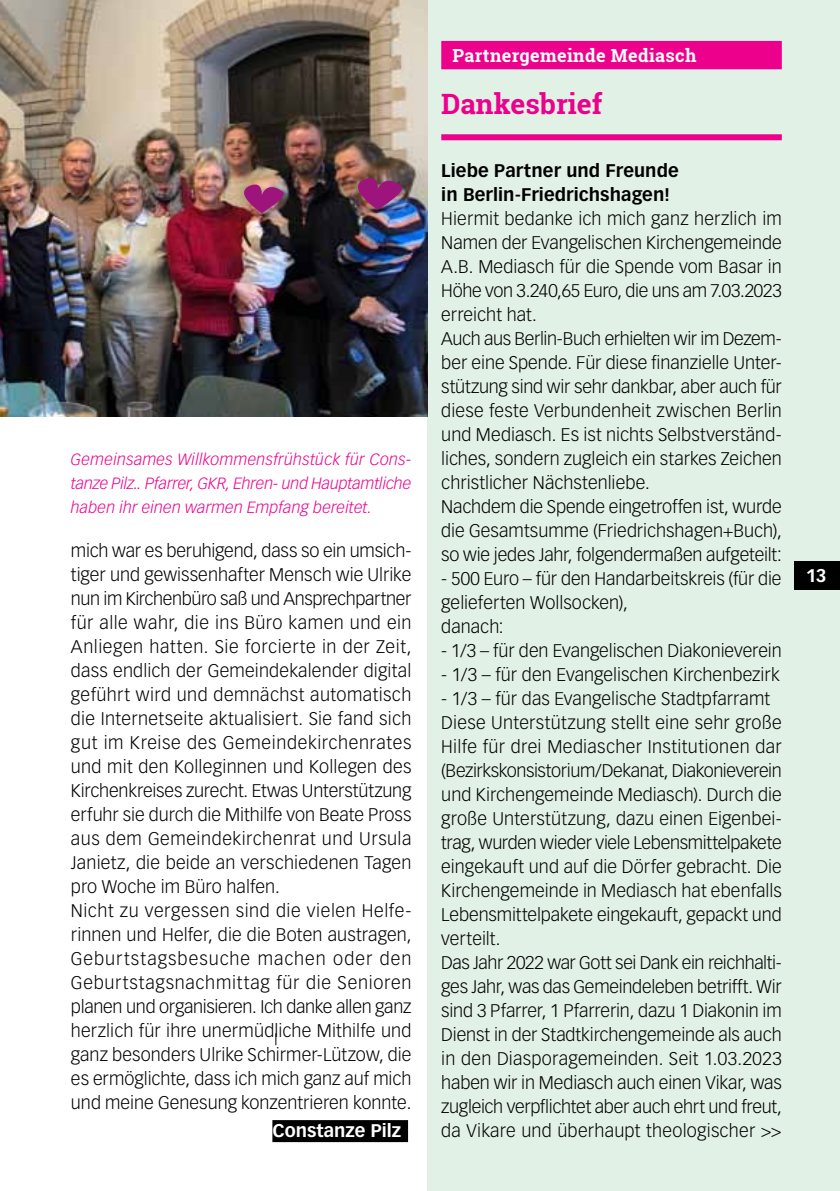
<style>
.page{position:relative;width:840px;height:1191px;background:#fff}
.page>*{position:absolute;margin:0;border:0;box-sizing:border-box;transform-origin:0 0}
.t1{font:700 28px "Roboto Slab";color:#ec008c}
.t2{font:300 18px/24px "Vectora LT Std";color:#000}
.t3{font:700 18px/24px "Vectora LT Std";letter-spacing:.005em;color:#000}
.t4{font:700 18px "Roboto Slab";letter-spacing:.02em;color:#fff}
.t5{font:700 18px "Vectora LT Std";color:#fff}
.t6{font:italic 300 16px/24px "Vectora LT Std";letter-spacing:.005em;color:#ec008c;text-align:justify}
</style>
<div class="page">
<div style="left:427px;top:0;width:412px;height:1191px;background:#e2f1e6"></div>
<svg style="left:275px;top:1033px;width:1px;height:12px"></svg>
<div style="left:272px;top:1120px;width:136px;height:22px;background:#000"></div>
<img style="left:0;top:0;width:427px;height:417px">
<div style="left:441px;top:41px;width:340px;height:28px;background:#ec008c"></div>
<div style="left:441px;top:134px;width:340px;height:6px;background:#ec008c"></div>
<div style="left:348px;top:168px;width:63px;height:51px;background:#000;opacity:.2"></div>
<img style="left:343px;top:172px;width:65px;height:38px">
<div style="left:234px;top:175px;width:59px;height:47px;background:#000;opacity:.2"></div>
<svg style="left:231px;top:179px;width:58px;height:34px;background:#a05a74"></svg>
<div style="left:794px;top:561px;width:45px;height:28px;background:#000"></div>
<p class="t6" style="left:71px;top:447px;width:342px">Gemeinsames Willkommensfrühstück für Cons&shy;tanze Pilz.. Pfarrer, GKR, Ehren- und Hauptamtliche haben ihr einen warmen Empfang bereitet.</p>
<p class="t2" style="left:71px;top:539px;width:342px">mich war es beruhigend, dass so ein umsich&shy;tiger und gewissenhafter Mensch wie Ulrike nun im Kirchenbüro saß und Ansprechpartner für alle wahr, die ins Büro kamen und ein Anliegen hatten. Sie forcierte in der Zeit, dass endlich der Gemeindekalender digital geführt wird und demnächst automatisch die Internetseite aktualisiert. Sie fand sich gut im Kreise des Gemeindekirchenrates und mit den Kolleginnen und Kollegen des Kirchenkreises zurecht. Etwas Unterstützung erfuhr sie durch die Mithilfe von Beate Pross aus dem Gemeindekirchenrat und Ursula Janietz, die beide an verschiedenen Tagen pro Woche im Büro halfen.<br>Nicht zu vergessen sind die vielen Helfe&shy;rinnen und Helfer, die die Boten austragen, Geburtstagsbesuche machen oder den Geburtstagsnachmittag für die Senioren planen und organisieren. Ich danke allen ganz herzlich für ihre unermüdliche Mithilfe und ganz besonders Ulrike Schirmer-Lützow, die es ermöglichte, dass ich mich ganz auf mich und meine Genesung konzentrieren konnte.</p>
<p class="t5" style="left:272px;top:1119px;width:130px">Constanze Pilz</p>
<p class="t4" style="left:452px;top:43px;width:245px">Partnergemeinde Mediasch</p>
<h1 class="t1" style="left:441px;top:85px;width:162px">Dankesbrief</h1>
<p class="t3" style="left:441px;top:158px;width:239px">Liebe Partner und Freunde in Berlin-Friedrichshagen!</p>
<p class="t2" style="left:441px;top:207px;width:342px">Hiermit bedanke ich mich ganz herzlich im Namen der Evangelischen Kirchengemeinde A.B. Mediasch für die Spende vom Basar in Höhe von 3.240,65 Euro, die uns am 7.03.2023 erreicht hat.<br>Auch aus Berlin-Buch erhielten wir im Dezem&shy;ber eine Spende. Für diese finanzielle Unter&shy;stützung sind wir sehr dankbar, aber auch für diese feste Verbundenheit zwischen Berlin und Mediasch. Es ist nichts Selbstverständ&shy;liches, sondern zugleich ein starkes Zeichen christlicher Nächstenliebe.<br>Nachdem die Spende eingetroffen ist, wurde die Gesamtsumme (Friedrichshagen+Buch), so wie jedes Jahr, folgendermaßen aufgeteilt:</p>
<p class="t2" style="left:441px;top:566px;width:342px">- 500 Euro – für den Handarbeitskreis (für die gelieferten Wollsocken),<br>danach:</p>
<p class="t2" style="left:441px;top:638px;width:342px">- 1/3 – für den Evangelischen Diakonieverein</p>
<p class="t2" style="left:441px;top:662px;width:340px">- 1/3 – für den Evangelischen Kirchenbezirk</p>
<p class="t2" style="left:441px;top:686px;width:342px">- 1/3 – für das Evangelische Stadtpfarramt Diese Unterstützung stellt eine sehr große Hilfe für drei Mediascher Institutionen dar (Bezirkskonsistorium/Dekanat, Diakonieverein und Kirchengemeinde Mediasch). Durch die große Unterstützung, dazu einen Eigenbei&shy;trag, wurden wieder viele Lebensmittelpakete eingekauft und auf die Dörfer gebracht. Die Kirchengemeinde in Mediasch hat ebenfalls Lebensmittelpakete eingekauft, gepackt und verteilt.<br>Das Jahr 2022 war Gott sei Dank ein reichhalti&shy;ges Jahr, was das Gemeindeleben betrifft. Wir sind 3 Pfarrer, 1 Pfarrerin, dazu 1 Diakonin im Dienst in der Stadtkirchengemeinde als auch in den Diasporagemeinden. Seit 1.03.2023 haben wir in Mediasch auch einen Vikar, was zugleich verpflichtet aber auch ehrt und freut, da Vikare und überhaupt theologischer &gt;&gt;</p>
<p class="t5" style="left:805px;top:565px;width:22px">13</p>
</div>
